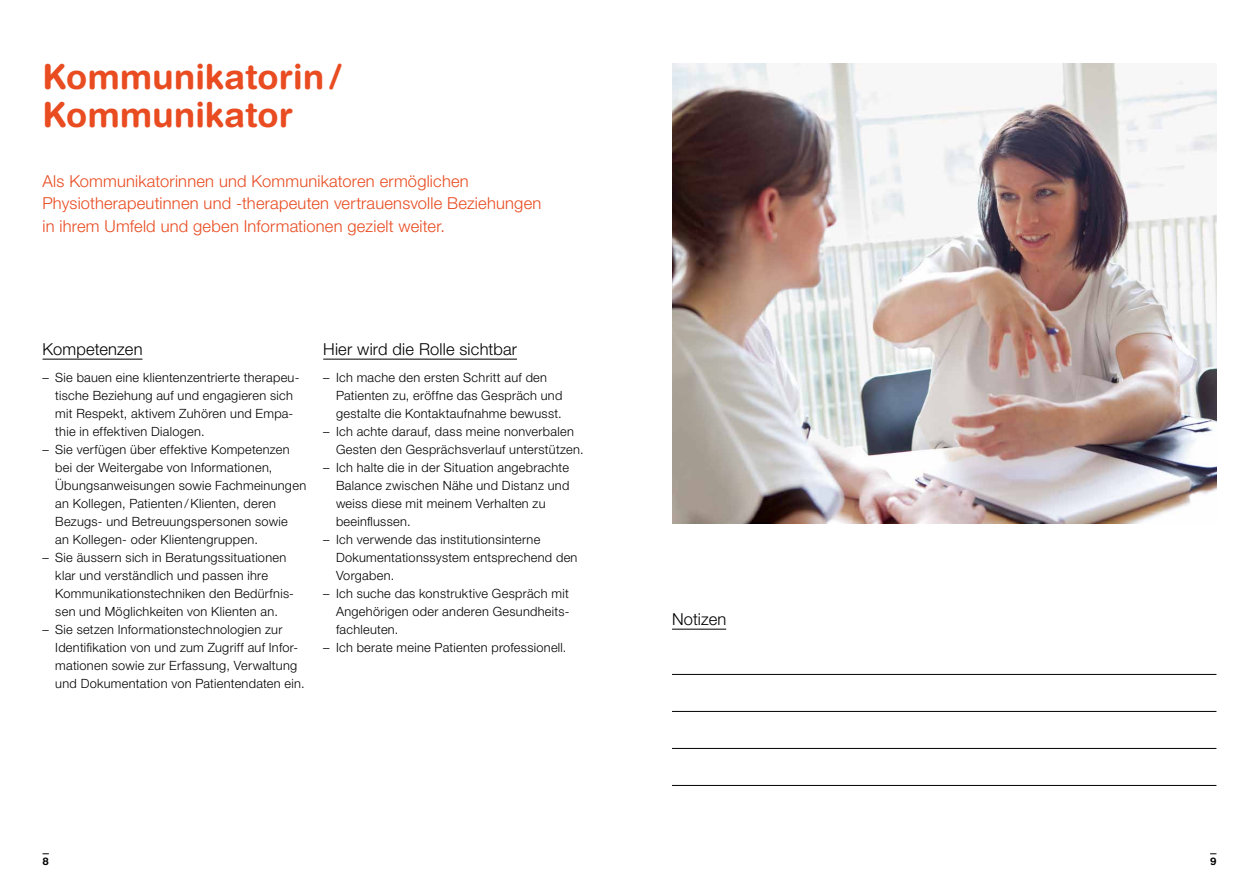
<style>
.page{position:relative;width:1259px;height:893px;background:#fff}
.page>*{position:absolute;margin:0;border:0;box-sizing:border-box;transform-origin:0 0}
.t1{font:700 34.5px/37.5px "Helvetica Rounded LT Std";letter-spacing:.005em;color:#e94c21}
.t2{font:300 16.5px/22.5px "Helvetica Neue LT Std";letter-spacing:.01em;color:#e94c21}
.t3{font:300 16.5px "Helvetica Neue LT Std";letter-spacing:.01em;color:#000}
.t4{font:300 12.75px/18px "Helvetica Neue LT Std";letter-spacing:.025em;color:#000}
.t5{font:700 10.5px "Helvetica Rounded LT Std";color:#000}
</style>
<div class="page">
<hr style="left:672px;top:629px;width:54px;height:1px;background:#000">
<hr style="left:672px;top:674px;width:544px;height:1px;background:#000">
<hr style="left:672px;top:711px;width:544px;height:1px;background:#000">
<hr style="left:672px;top:748px;width:544px;height:1px;background:#000">
<hr style="left:672px;top:785px;width:544px;height:1px;background:#000">
<hr style="left:43px;top:359px;width:99px;height:1px;background:#000">
<hr style="left:323px;top:359px;width:194px;height:1px;background:#000">
<img style="left:672px;top:64px;width:544px;height:459px">
<h1 class="t1" style="left:43px;top:57px;width:301px">Kommunikatorin/<br>Kommunikator</h1>
<p class="t2" style="left:43px;top:169px;width:500px">Als Kommunikatorinnen und Kommunikatoren ermöglichen<br>Physiotherapeutinnen und -therapeuten vertrauensvolle Beziehungen in ihrem Umfeld und geben Informationen gezielt weiter.</p>
<p class="t3" style="left:43px;top:339px;width:102px">Kompetenzen</p>
<p class="t4" style="left:55px;top:368px;width:246px;text-indent:-13px">– Sie bauen eine klientenzentrierte therapeu&shy;tische Beziehung auf und engagieren sich mit Respekt, aktivem Zuhören und Empa&shy;thie in effektiven Dialogen.</p>
<p class="t4" style="left:55px;top:440px;width:252px;text-indent:-13px">– Sie verfügen über effektive Kompetenzen bei der Weitergabe von Informationen, Übungsanweisungen sowie Fachmeinungen an Kollegen, Patienten /Klienten, deren Bezugs- und Betreuungspersonen sowie<br>an Kollegen- oder Klientengruppen.</p>
<p class="t4" style="left:55px;top:548px;width:240px;text-indent:-13px">– Sie äussern sich in Beratungssituationen klar und verständlich und passen ihre Kommunikationstechniken den Bedürfnis&shy;sen und Möglichkeiten von Klienten an.</p>
<p class="t4" style="left:55px;top:620px;width:251px;text-indent:-13px">– Sie setzen Informationstechnologien zur Identifikation von und zum Zugriff auf Infor&shy;mationen sowie zur Erfassung, Verwaltung und Dokumentation von Patientendaten ein.</p>
<p class="t3" style="left:323px;top:339px;width:195px">Hier wird die Rolle sichtbar</p>
<p class="t4" style="left:336px;top:368px;width:228px;text-indent:-13px">– Ich mache den ersten Schritt auf den<br>Patienten zu, eröffne das Gespräch und gestalte die Kontaktaufnahme bewusst.</p>
<p class="t4" style="left:336px;top:422px;width:249px;text-indent:-13px">– Ich achte darauf, dass meine nonverbalen<br>Gesten den Gesprächsverlauf unterstützen.</p>
<p class="t4" style="left:336px;top:458px;width:235px;text-indent:-13px">– Ich halte die in der Situation angebrachte Balance zwischen Nähe und Distanz und weiss diese mit meinem Verhalten zu beeinflussen.</p>
<p class="t4" style="left:336px;top:530px;width:243px;text-indent:-13px">– Ich verwende das institutionsinterne<br>Dokumentationssystem entsprechend den<br>Vorgaben.</p>
<p class="t4" style="left:336px;top:584px;width:235px;text-align:justify;text-indent:-13px">– Ich suche das konstruktive Gespräch mit Angehörigen oder anderen Gesundheits&shy;fachleuten.</p>
<p class="t4" style="left:323px;top:638px;width:245px">– Ich berate meine Patienten professionell.</p>
<p class="t3" style="left:672px;top:609px;width:56px">Notizen</p>
<p class="t5" style="left:43px;top:855px;width:8px">8</p>
<p class="t5" style="left:1210px;top:855px;width:8px">9</p>
</div>
